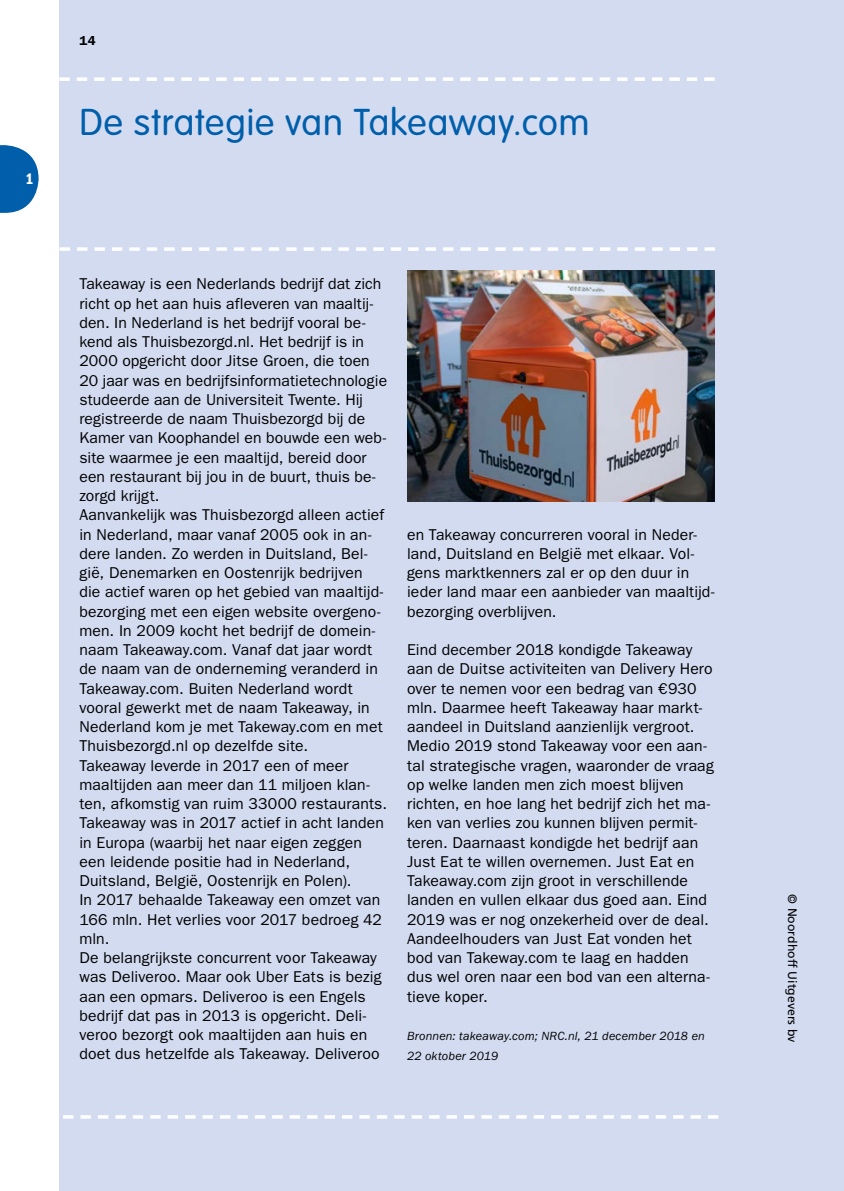
<style>
.page{position:relative;width:844px;height:1191px;background:#fff}
.page>*{position:absolute;margin:0;border:0;box-sizing:border-box;transform-origin:0 0}
.t1{font:300 36.75px "VAG Rounded Std";letter-spacing:.025em;color:#005eaa}
.t2{font:15.75px/19.2px "ITC Franklin Gothic Std";letter-spacing:.005em;color:#000}
.t3{font:15.75px "ITC Franklin Gothic Std Dm Cd";color:#fff}
.t4{font:600 13.12px "ITC Franklin Gothic Std";color:#000}
.t5{font:italic 12.25px/19.2px "ITC Franklin Gothic Std";letter-spacing:.01em;color:#000}
.t6{font:12.25px "Frutiger LT Std";color:#000}
</style>
<div class="page">
<svg style="left:0;top:145px;width:39px;height:68px"></svg>
<div style="left:60px;top:0;width:783px;height:1191px;background:#d2dbf0"></div>
<img style="left:407px;top:270px;width:307px;height:231px">
<svg style="left:59px;top:77px;width:655px;height:4px"></svg>
<svg style="left:60px;top:247px;width:654px;height:4px"></svg>
<svg style="left:63px;top:1115px;width:655px;height:3px"></svg>
<p class="t3" style="left:26px;top:170px;width:10px">1</p>
<p class="t4" style="left:79px;top:32px;width:18px">14</p>
<h1 class="t1" style="left:79px;top:101px;width:511px">De strategie van Takeaway.com</h1>
<p class="t2" style="left:79px;top:274px;width:309px">Takeaway is een Nederlands bedrijf dat zich richt op het aan huis afleveren van maaltij&shy;den. In Nederland is het bedrijf vooral be&shy;kend als Thuisbezorgd.nl. Het bedrijf is in 2000 opgericht door Jitse Groen, die toen 20 jaar was en bedrijfsinformatietechnologie studeerde aan de Universiteit Twente. Hij registreerde de naam Thuisbezorgd bij de Kamer van Koophandel en bouwde een web&shy;site waarmee je een maaltijd, bereid door een restaurant bij jou in de buurt, thuis be&shy;zorgd krijgt.<br>Aanvankelijk was Thuisbezorgd alleen actief in Nederland, maar vanaf 2005 ook in an&shy;dere landen. Zo werden in Duitsland, Bel&shy;gië, Denemarken en Oostenrijk bedrijven die actief waren op het gebied van maaltijd&shy;bezorging met een eigen website overgeno&shy;men. In 2009 kocht het bedrijf de domein&shy;naam Takeaway.com. Vanaf dat jaar wordt de naam van de onderneming veranderd in Takeaway.com. Buiten Nederland wordt vooral gewerkt met de naam Takeaway, in Nederland kom je met Takeway.com en met Thuisbezorgd.nl op dezelfde site.<br>Takeaway leverde in 2017 een of meer maaltijden aan meer dan 11 miljoen klan&shy;ten, afkomstig van ruim 33000 restaurants.<br>Takeaway was in 2017 actief in acht landen in Europa (waarbij het naar eigen zeggen een leidende positie had in Nederland, Duitsland, België, Oostenrijk en Polen).<br>In 2017 behaalde Takeaway een omzet van 166 mln. Het verlies voor 2017 bedroeg 42 mln.<br>De belangrijkste concurrent voor Takeaway was Deliveroo. Maar ook Uber Eats is bezig aan een opmars. Deliveroo is een Engels bedrijf dat pas in 2013 is opgericht. Deli&shy;veroo bezorgt ook maaltijden aan huis en doet dus hetzelfde als Takeaway. Deliveroo</p>
<p class="t2" style="left:407px;top:524px;width:309px">en Takeaway concurreren vooral in Neder&shy;land, Duitsland en België met elkaar. Vol&shy;gens marktkenners zal er op den duur in ieder land maar een aanbieder van maaltijd&shy;bezorging overblijven.</p>
<p class="t2" style="left:407px;top:640px;width:308px">Eind december 2018 kondigde Takeaway aan de Duitse activiteiten van Delivery Hero over te nemen voor een bedrag van €930 mln. Daarmee heeft Takeaway haar markt&shy;aandeel in Duitsland aanzienlijk vergroot.<br>Medio 2019 stond Takeaway voor een aan&shy;tal strategische vragen, waaronder de vraag op welke landen men zich moest blijven richten, en hoe lang het bedrijf zich het ma&shy;ken van verlies zou kunnen blijven permit&shy;teren. Daarnaast kondigde het bedrijf aan Just Eat te willen overnemen. Just Eat en Takeaway.com zijn groot in verschillende landen en vullen elkaar dus goed aan. Eind 2019 was er nog onzekerheid over de deal.<br>Aandeelhouders van Just Eat vonden het bod van Takeway.com te laag en hadden dus wel oren naar een bod van een alterna&shy;tieve koper.</p>
<p class="t5" style="left:407px;top:1026px;width:299px">Bronnen: takeaway.com; NRC.nl, 21 december 2018 en<br>22 oktober 2019</p>
<p class="t6" style="left:799px;top:894px;width:149px;rotate:90deg">© Noordhoff Uitgevers bv</p>
</div>
